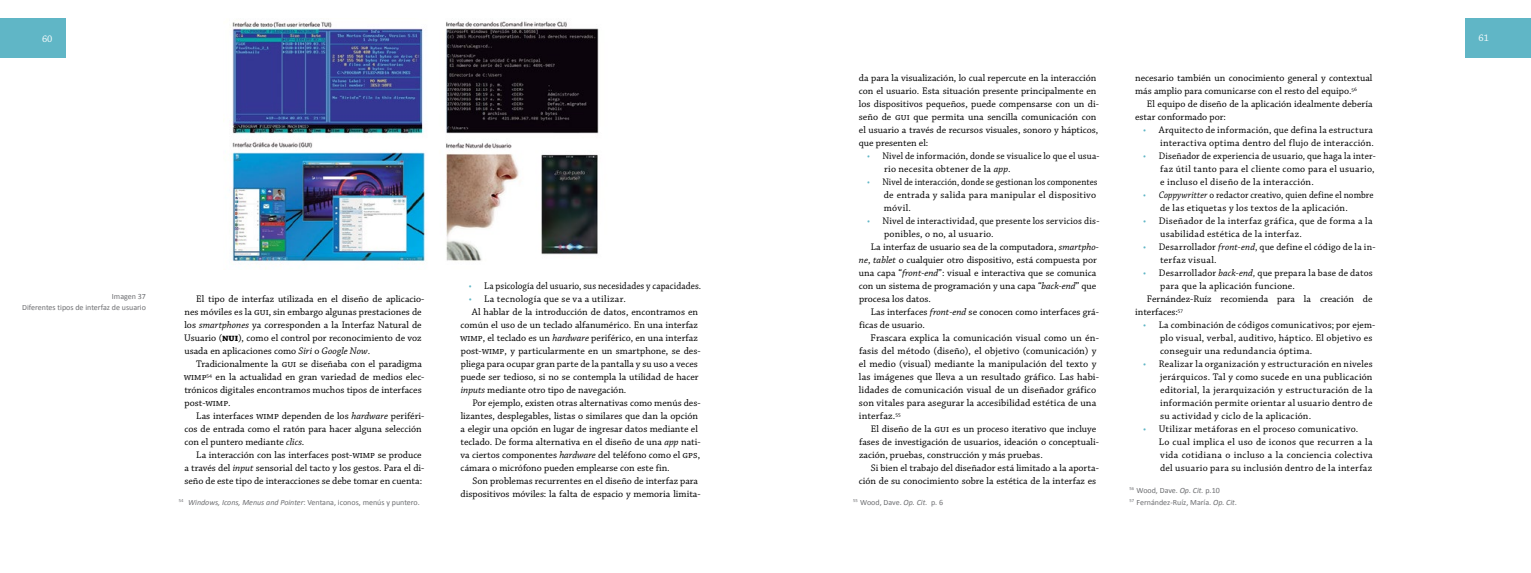
<style>
.page{position:relative;width:1531px;height:573px;background:#fff}
.page>*{position:absolute;margin:0;border:0;box-sizing:border-box;transform-origin:0 0}
.t1{font:10.2px/13px "Chaparral Pro";letter-spacing:.01em;color:#000}
.t2{font:10.2px "Chaparral Pro";letter-spacing:.01em;color:#000;scale:.92 1}
.t3{font:10px/13px "Chaparral Pro";color:#000}
.t4{font:10px/13px "Chaparral Pro";letter-spacing:.025em;color:#000}
.t5{font:10px/13px "Chaparral Pro";color:#000;scale:.95 1}
.t6{font:10px/13px "Chaparral Pro";letter-spacing:.02em;color:#000;text-align:right}
.t7{font:10px/13px "Chaparral Pro";color:#000;scale:.91 1}
.t8{font:10px/13px "Chaparral Pro";color:#000;scale:.93 1}
.t9{font:10px "Chaparral Pro";color:#000;scale:.96 1}
.t10{font:10px "Chaparral Pro";color:#fff}
.t11{font:8px/12px "Calibri";color:#6d6e71}
.s1{font-style:italic}
.s2{font-weight:700}
.s3{color:#60b6c6}
</style>
<div class="page">
<div style="left:1465px;top:18px;width:66px;height:39px;background:#60b6c6"></div>
<div style="left:0;top:19px;width:66px;height:39px;background:#60b6c6"></div>
<img style="left:231px;top:21px;width:368px;height:241px">
<p class="t10" style="left:42px;top:33px;width:12px">60</p>
<p class="t10" style="left:1478px;top:33px;width:12px">61</p>
<p class="t11" style="left:22px;top:290px;width:125px;line-height:11px;text-align:right">Imagen 37<br>Diferentes tipos de interfaz de usuario</p>
<p class="t3" style="left:184px;top:293px;width:242px;text-indent:12px">El tipo de interfaz utilizada en el diseño de aplicacio&shy;nes móviles es la GUI, sin embargo algunas prestaciones de los <span class="s1">smartphones</span> ya corresponden a la Interfaz Natural de Usuario (<span class="s2">NUI</span>), como el control por reconocimiento de voz usada en aplicaciones como <span class="s1">Siri</span> o <span class="s1">Google Now</span>.</p>
<p class="t3" style="left:184px;top:358px;width:242px;text-indent:12px">Tradicionalmente la GUI se diseñaba con el paradigma WIMP<sup>54</sup> en la actualidad en gran variedad de medios elec&shy;trónicos digitales encontramos muchos tipos de interfaces post-WIMP.</p>
<p class="t3" style="left:184px;top:410px;width:241px;text-indent:12px">Las interfaces WIMP dependen de los <span class="s1">hardware</span> periféri&shy;cos de entrada como el ratón para hacer alguna selección con el puntero mediante <span class="s1">clics</span>.</p>
<p class="t3" style="left:184px;top:449px;width:241px;text-indent:12px">La interacción con las interfaces post-WIMP se produce a través del <span class="s1">input</span> sensorial del tacto y los gestos. Para el di&shy;seño de este tipo de interacciones se debe tomar en cuenta:</p>
<p class="t11" style="left:179px;top:496px;width:243px"><sup>54</sup> <span class="s1">Windows, Icons, Menus and Pointer</span>: Ventana, iconos, menús y puntero.</p>
<p class="t2" style="left:469px;top:280px;width:254px"><span class="s3">•</span> La psicología del usuario, sus necesidades y capacidades.</p>
<p class="t4" style="left:469px;top:293px;width:159px"><span class="s3">•</span> La tecnología que se va a utilizar.</p>
<p class="t3" style="left:472px;top:306px;width:228px">Al hablar de la introducción de datos, encontramos en</p>
<p class="t3" style="left:461px;top:319px;width:239px">común el uso de un teclado alfanumérico. En una interfaz</p>
<p class="t3" style="left:460px;top:332px;width:239px">WIMP, el teclado es un <span class="s1">hardware</span> periférico, en una interfaz</p>
<p class="t3" style="left:461px;top:345px;width:241px">post-WIMP, y particularmente en un smartphone, se des-</p>
<p class="t3" style="left:461px;top:358px;width:239px">pliega para ocupar gran parte de la pantalla y su uso a veces</p>
<p class="t3" style="left:461px;top:371px;width:239px">puede ser tedioso, si no se contempla la utilidad de hacer</p>
<p class="t3" style="left:461px;top:384px;width:167px"><span class="s1">inputs</span> mediante otro tipo de navegación.</p>
<p class="t3" style="left:472px;top:397px;width:230px">Por ejemplo, existen otras alternativas como menús des-</p>
<p class="t3" style="left:461px;top:410px;width:239px">lizantes, desplegables, listas o similares que dan la opción</p>
<p class="t3" style="left:461px;top:423px;width:239px">a elegir una opción en lugar de ingresar datos mediante el</p>
<p class="t3" style="left:461px;top:436px;width:242px">teclado. De forma alternativa en el diseño de una <span class="s1">app</span> nati-</p>
<p class="t3" style="left:461px;top:449px;width:241px">va ciertos componentes <span class="s1">hardware</span> del teléfono como el GPS,</p>
<p class="t3" style="left:461px;top:462px;width:211px">cámara o micrófono pueden emplearse con este fin.</p>
<p class="t3" style="left:472px;top:475px;width:227px">Son problemas recurrentes en el diseño de interfaz para</p>
<p class="t3" style="left:461px;top:488px;width:241px">dispositivos móviles: la falta de espacio y memoria limita-</p>
<p class="t3" style="left:859px;top:72px;width:242px">da para la visualización, lo cual repercute en la interacción con el usuario. Esta situación presente principalmente en los dispositivos pequeños, puede compensarse con un di&shy;seño de GUI que permita una sencilla comunicación con el usuario a través de recursos visuales, sonoro y hápticos, que presenten el:</p>
<p class="t5" style="left:884px;top:150px;width:228px;text-indent:-17px"><span class="s3">•</span> Nivel de información, donde se visualice lo que el usua&shy;rio necesita obtener de la <span class="s1">app</span>.</p>
<p class="t7" style="left:884px;top:176px;width:236px;text-indent:-17px"><span class="s3">•</span> Nivel de interacción, donde se gestionan los componentes de entrada y salida para manipular el dispositivo móvil.</p>
<p class="t9" style="left:867px;top:215px;width:243px"><span class="s3">•</span> Nivel de interactividad, que presente los servicios dis-</p>
<p class="t6" style="left:884px;top:228px;width:111px">ponibles, o no, al usuario.</p>
<p class="t3" style="left:871px;top:241px;width:230px">La interfaz de usuario sea de la computadora, <span class="s1">smartpho-</span></p>
<p class="t3" style="left:859px;top:254px;width:239px"><span class="s1">ne</span>, <span class="s1">tablet</span> o cualquier otro dispositivo, está compuesta por</p>
<p class="t3" style="left:859px;top:267px;width:239px">una capa “<span class="s1">front-end</span>”: visual e interactiva que se comunica</p>
<p class="t3" style="left:859px;top:280px;width:239px">con un sistema de programación y una capa “<span class="s1">back-end</span>” que</p>
<p class="t3" style="left:859px;top:293px;width:73px">procesa los datos.</p>
<p class="t3" style="left:871px;top:306px;width:230px">Las interfaces <span class="s1">front-end</span> se conocen como interfaces grá-</p>
<p class="t3" style="left:859px;top:319px;width:67px">ficas de usuario.</p>
<p class="t1" style="left:859px;top:332px;width:242px;text-indent:12px">Frascara explica la comunicación visual como un én&shy;fasis del método (diseño), el objetivo (comunicación) y el medio (visual) mediante la manipulación del texto y las imágenes que lleva a un resultado gráfico. Las habi&shy;lidades de comunicación visual de un diseñador gráfico son vitales para asegurar la accesibilidad estética de una interfaz.<sup>55</sup></p>
<p class="t3" style="left:859px;top:423px;width:241px;text-indent:12px">El diseño de la GUI es un proceso iterativo que incluye fases de investigación de usuarios, ideación o conceptuali&shy;zación, pruebas, construcción y más pruebas.</p>
<p class="t3" style="left:859px;top:462px;width:241px;text-align:right">Si bien el trabajo del diseñador está limitado a la aporta&shy;ción de su conocimiento sobre la estética de la interfaz es</p>
<p class="t11" style="left:853px;top:496px;width:91px"><sup>55</sup> Wood, Dave. <span class="s1">Op. Cit.</span> p. 6</p>
<p class="t3" style="left:1135px;top:72px;width:239px">necesario también un conocimiento general y contextual más amplio para comunicarse con el resto del equipo.<sup>56</sup></p>
<p class="t3" style="left:1135px;top:98px;width:239px;text-indent:12px">El equipo de diseño de la aplicación idealmente debería estar conformado por:</p>
<p class="t6" style="left:1143px;top:124px;width:232px"><span class="s3">•</span> Arquitecto de información, que defina la estructura interactiva optima dentro del flujo de interacción.</p>
<p class="t5" style="left:1160px;top:150px;width:228px;text-align:justify;text-indent:-17px"><span class="s3">•</span> Diseñador de experiencia de usuario, que haga la inter&shy;faz útil tanto para el cliente como para el usuario, e incluso el diseño de la interacción.</p>
<p class="t8" style="left:1160px;top:189px;width:231px;text-indent:-17px"><span class="s3">•</span> <span class="s1">Coppywritter</span> o redactor creativo, quien define el nombre de las etiquetas y los textos de la aplicación.</p>
<p class="t4" style="left:1160px;top:215px;width:214px;text-indent:-17px"><span class="s3">•</span> Diseñador de la interfaz gráfica, que de forma a la usabilidad estética de la interfaz.</p>
<p class="t4" style="left:1160px;top:241px;width:217px;text-indent:-17px"><span class="s3">•</span> Desarrollador <span class="s1">front-end</span>, que define el código de la in&shy;terfaz visual.</p>
<p class="t3" style="left:1143px;top:267px;width:231px"><span class="s3">•</span> Desarrollador <span class="s1">back-end,</span> que prepara la base de datos</p>
<p class="t6" style="left:1160px;top:280px;width:136px">para que la aplicación funcione.</p>
<p class="t3" style="left:1147px;top:293px;width:227px">Fernández-Ruíz recomienda para la creación de</p>
<p class="t3" style="left:1135px;top:306px;width:49px">interfaces:<sup>57</sup></p>
<p class="t4" style="left:1160px;top:319px;width:217px;text-indent:-17px"><span class="s3">•</span> La combinación de códigos comunicativos; por ejem&shy;plo visual, verbal, auditivo, háptico. El objetivo es conseguir una redundancia óptima.</p>
<p class="t3" style="left:1160px;top:358px;width:214px;text-align:justify;text-indent:-17px"><span class="s3">•</span> Realizar la organización y estructuración en niveles jerárquicos. Tal y como sucede en una publicación editorial, la jerarquización y estructuración de la información permite orientar al usuario dentro de su actividad y ciclo de la aplicación.</p>
<p class="t4" style="left:1159px;top:423px;width:215px;text-indent:-15px"><span class="s3">•</span> Utilizar metáforas en el proceso comunicativo.<br>Lo cual implica el uso de iconos que recurren a la vida cotidiana o incluso a la conciencia colectiva del usuario para su inclusión dentro de la interfaz</p>
<p class="t11" style="left:1129px;top:484px;width:109px"><sup>56</sup> Wood, Dave. <span class="s1">Op. Cit.</span> p.10<br><sup>57</sup> Fernández-Ruíz, María. <span class="s1">Op. Cit.</span></p>
</div>
